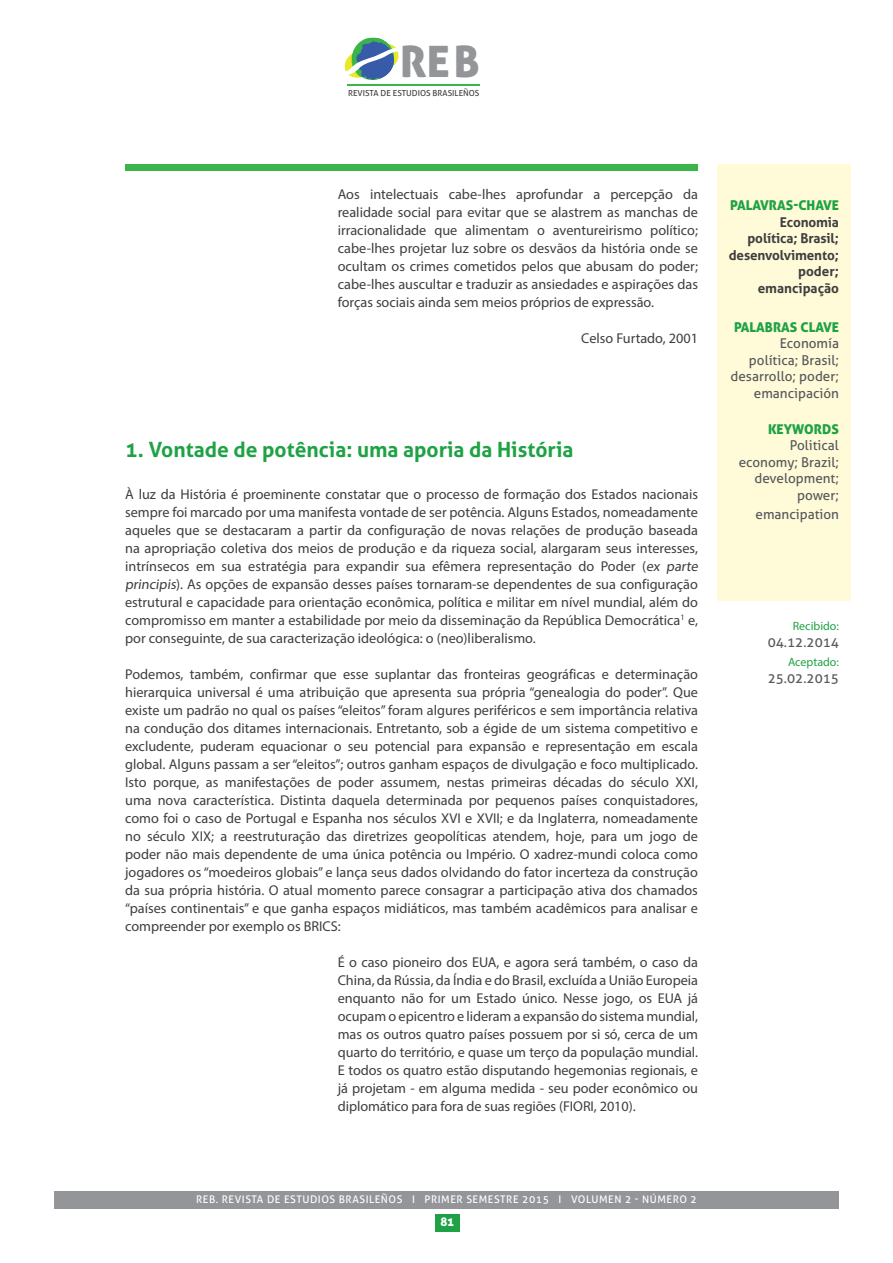
<style>
.page{position:relative;width:893px;height:1263px;background:#fff}
.page>*{position:absolute;margin:0;border:0;box-sizing:border-box;transform-origin:0 0}
.t1{font:43.35px "Aller Display";color:#939598}
.t2{font:700 21px "Aller";color:#1fa245}
.t3{font:14.25px/18px "Myriad Pro";color:#3e3e3f;text-align:justify}
.body{font:13.5px/16.5px "Aller";color:#57585a;text-align:right}
.t4{font:700 13.5px/16.5px "Aller";letter-spacing:-.01em;color:#3e3e3f;text-align:right}
.t5{font:13.5px "Aller Display";color:#1fa245}
.body-2{font:12px "Myriad Pro";color:#1fa245}
.t6{font:12px "Aller Display";color:#fff}
.t7{font:10.5px "Aller";letter-spacing:.05em;color:#fff}
.t8{font:8.4px "Aller";color:#3e3e3f}
</style>
<div class="page">
<img style="left:347px;top:37px;width:88px;height:49px">
<img style="left:352px;top:38px;width:41px;height:42px">
<svg style="left:344px;top:42px;width:59px;height:37px"></svg>
<hr style="left:347px;top:84px;width:133px;height:1px;background:#3ab54a">
<div style="left:54px;top:1191px;width:785px;height:18px;background:#939598"></div>
<div style="left:435px;top:1214px;width:24px;height:17px;background:#1fa245"></div>
<div style="left:125px;top:164px;width:573px;height:6px;background:#3ab54a"></div>
<div style="left:717px;top:164px;width:134px;height:437px;background:#fffbd9"></div>
<h1 class="t1" style="left:400px;top:34px;width:81px">REB</h1>
<p class="t8" style="left:348px;top:87px;width:133px">REVISTA DE ESTUDIOS BRASILEÑOS</p>
<p class="t3" style="left:338px;top:184px;width:362px">Aos intelectuais cabe-lhes aprofundar a percepção da realidade social para evitar que se alastrem as manchas de irracionalidade que alimentam o aventureirismo político; cabe-lhes projetar luz sobre os desvãos da história onde se ocultam os crimes cometidos pelos que abusam do poder; cabe-lhes auscultar e traduzir as ansiedades e aspirações das forças sociais ainda sem meios próprios de expressão.</p>
<p class="t3" style="left:581px;top:328px;width:118px">Celso Furtado, 2001</p>
<p class="t2" style="left:125px;top:436px;width:450px">1. Vontade de potência: uma aporia da História</p>
<p class="t3" style="left:125px;top:484px;width:577px;text-align:left">À luz da História é proeminente constatar que o processo de formação dos Estados nacionais sempre foi marcado por uma manifesta vontade de ser potência. Alguns Estados, nomeadamente aqueles que se destacaram a partir da configuração de novas relações de produção baseada na apropriação coletiva dos meios de produção e da riqueza social, alargaram seus interesses, intrínsecos em sua estratégia para expandir sua efêmera representação do Poder (ex parte principis). As opções de expansão desses países tornaram-se dependentes de sua configuração estrutural e capacidade para orientação econômica, política e militar em nível mundial, além do compromisso em manter a estabilidade por meio da disseminação da República Democrática<sup>1</sup> e, por conseguinte, de sua caracterização ideológica: o (neo)liberalismo.</p>
<p class="t3" style="left:125px;top:664px;width:574px">Podemos, também, confirmar que esse suplantar das fronteiras geográficas e determinação hierarquica universal é uma atribuição que apresenta sua própria “genealogia do poder”. Que existe um padrão no qual os países “eleitos” foram algures periféricos e sem importância relativa na condução dos ditames internacionais. Entretanto, sob a égide de um sistema competitivo e excludente, puderam equacionar o seu potencial para expansão e representação em escala global. Alguns passam a ser “eleitos”; outros ganham espaços de divulgação e foco multiplicado.<br>Isto porque, as manifestações de poder assumem, nestas primeiras décadas do século XXI, uma nova característica. Distinta daquela determinada por pequenos países conquistadores, como foi o caso de Portugal e Espanha nos séculos XVI e XVII; e da Inglaterra, nomeadamente no século XIX; a reestruturação das diretrizes geopolíticas atendem, hoje, para um jogo de poder não mais dependente de uma única potência ou Império. O xadrez-mundi coloca como jogadores os “moedeiros globais” e lança seus dados olvidando do fator incerteza da construção da sua própria história. O atual momento parece consagrar a participação ativa dos chamados “países continentais” e que ganha espaços midiáticos, mas também acadêmicos para analisar e compreender por exemplo os BRICS:</p>
<p class="t3" style="left:338px;top:952px;width:362px">É o caso pioneiro dos EUA, e agora será também, o caso da China, da Rússia, da Índia e do Brasil, excluída a União Europeia enquanto não for um Estado único. Nesse jogo, os EUA já ocupam o epicentro e lideram a expansão do sistema mundial, mas os outros quatro países possuem por si só, cerca de um quarto do território, e quase um terço da população mundial.<br>E todos os quatro estão disputando hegemonias regionais, e já projetam - em alguma medida - seu poder econômico ou diplomático para fora de suas regiões (FIORI, 2010).</p>
<p class="t5" style="left:730px;top:197px;width:110px">PALAVRAS-CHAVE</p>
<p class="t4" style="left:729px;top:214px;width:112px">Economia política; Brasil; desenvolvimento; poder; emancipação</p>
<p class="t5" style="left:734px;top:318px;width:106px">PALABRAS CLAVE</p>
<p class="body" style="left:730px;top:335px;width:110px">Economía política; Brasil; desarrollo; poder; emancipación</p>
<p class="t5" style="left:768px;top:420px;width:72px">KEYWORDS</p>
<p class="body" style="left:739px;top:437px;width:102px">Political economy; Brazil; development; power;</p>
<p class="body" style="left:755px;top:506px;width:85px">emancipation</p>
<p class="body-2" style="left:793px;top:619px;width:48px">Recibido:</p>
<p class="body" style="left:768px;top:634px;width:73px">04.12.2014</p>
<p class="body-2" style="left:788px;top:655px;width:52px">Aceptado:</p>
<p class="body" style="left:768px;top:670px;width:73px">25.02.2015</p>
<p class="t7" style="left:196px;top:1193px;width:502px">REB. REVISTA DE ESTUDIOS BRASILEÑOS I PRIMER SEMESTRE 2015 I VOLUMEN 2 - NÚMERO 2</p>
<p class="t6" style="left:441px;top:1214px;width:15px">81</p>
</div>
